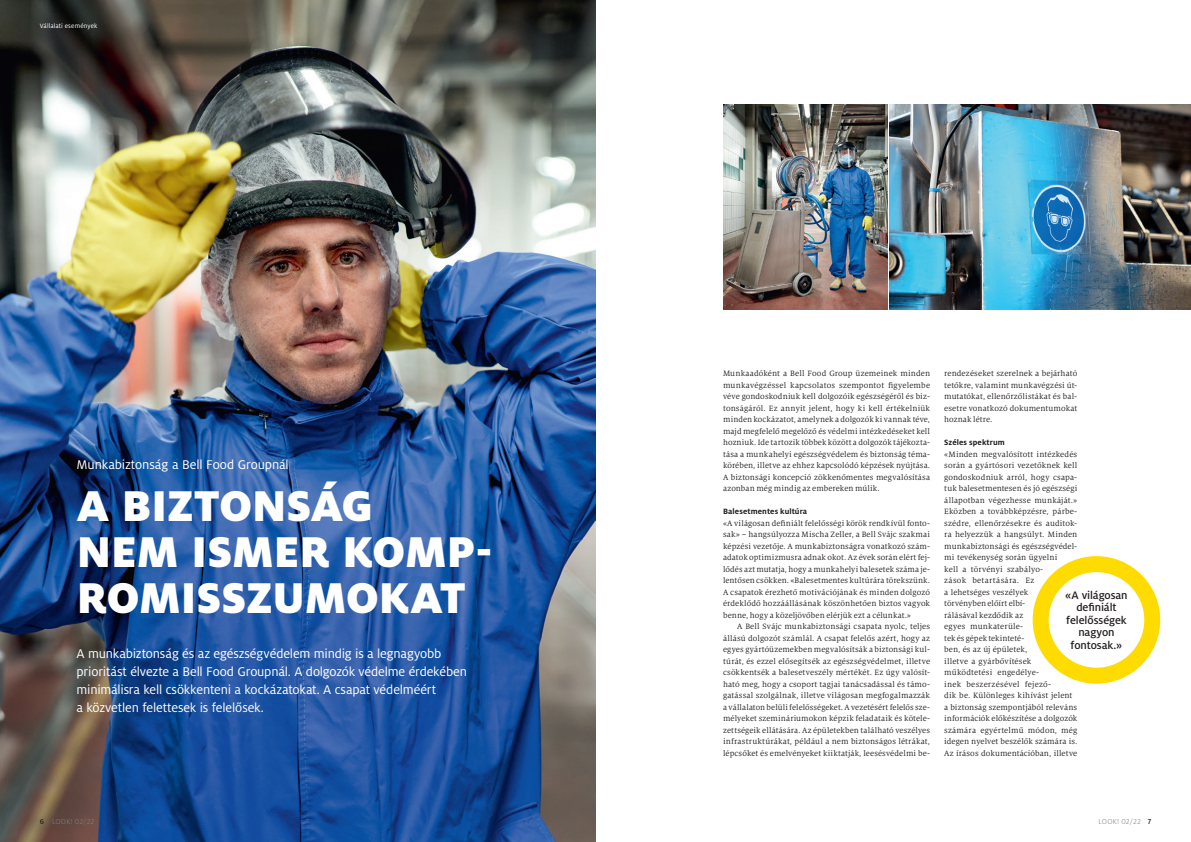
<style>
.page{position:relative;width:1191px;height:842px;background:#fff}
.page>*{position:absolute;margin:0;border:0;box-sizing:border-box;transform-origin:0 0}
.t1{font:900 47.7px/45.9px "Milo Pro";letter-spacing:-.005em;color:#fff}
.t2{font:14px/18px "Milo Pro";letter-spacing:-.01em;color:#fff}
.t3{font:500 12px/12.5px "Milo Pro";letter-spacing:-.005em;color:#231f20;text-align:center}
.t4{font:8.5px/11.5px "Milo Serif Pro";letter-spacing:.015em;color:#231f20;text-align:justify}
.t5{font:700 8.5px "Milo Pro";letter-spacing:.015em;color:#231f20}
.t6{font:300 8px "Milo Pro";letter-spacing:.025em;color:#808285}
.t7{font:7px "Milo Pro";letter-spacing:.02em;color:#fff}
.s1{font-weight:500;color:#231f20}
</style>
<div class="page">
<img style="left:0;top:0;width:595px;height:842px">
<img style="left:595px;top:0;width:1px;height:842px">
<img style="left:723px;top:105px;width:164px;height:205px">
<img style="left:889px;top:105px;width:302px;height:205px">
<svg style="left:1040px;top:564px;width:112px;height:112px"></svg>
<div style="left:1032px;top:556px;width:128px;height:128px;border:16px solid #ffdc01;border-radius:50%"></div>
<p class="t7" style="left:40px;top:22px;width:59px">Vállalati események</p>
<h2 class="t2" style="left:77px;top:456px;width:214px">Munkabiztonság a Bell Food Groupnál</h2>
<h1 class="t1" style="left:77px;top:483px;width:417px">A BIZTONSÁG<br>NEM ISMER KOMP-<br>ROMISSZUMOKAT</h1>
<p class="t2" style="left:77px;top:644px;width:392px">A munkabiztonság és az egészségvédelem mindig is a legnagyobb prioritást élvezte a Bell Food Groupnál. A dolgozók védelme érdekében minimálisra kell csökkenteni a kockázatokat. A csapat védelméért<br>a közvetlen felettesek is felelősek.</p>
<p class="t6" style="left:40px;top:817px;width:56px"><span class="s1">6</span> LOOK! 02/22</p>
<p class="t4" style="left:723px;top:368px;width:208px">Munkaadóként a Bell Food Group üzemeinek minden munkavégzéssel kapcsolatos szempontot figyelembe véve gondoskodniuk kell dolgozóik egészségéről és biz&shy;tonságáról. Ez annyit jelent, hogy ki kell értékelniük minden kockázatot, amelynek a dolgozók ki vannak téve, majd megfelelő megelőző és védelmi intézkedéseket kell hozniuk. Ide tartozik többek között a dolgozók tájékozta&shy;tása a munkahelyi egészségvédelem és biztonság téma&shy;körében, illetve az ehhez kapcsolódó képzések nyújtása.<br>A biztonsági koncepció zökkenőmentes megvalósítása azonban még mindig az embereken múlik.</p>
<p class="t5" style="left:723px;top:507px;width:86px">Balesetmentes kultúra</p>
<p class="t4" style="left:723px;top:517px;width:208px">«A világosan definiált felelősségi körök rendkívül fonto&shy;sak» – hangsúlyozza Mischa Zeller, a Bell Svájc szakmai képzési vezetője. A munkabiztonságra vonatkozó szám&shy;adatok optimizmusra adnak okot. Az évek során elért fej&shy;lődés azt mutatja, hogy a munkahelyi balesetek száma je&shy;lentősen csökken. «Balesetmentes kultúrára törekszünk.<br>A csapatok érezhető motivációjának és minden dolgozó érdeklődő hozzáállásának köszönhetően biztos vagyok benne, hogy a közeljövőben elérjük ezt a célunkat.»</p>
<p class="t4" style="left:723px;top:621px;width:208px;text-indent:14px">A Bell Svájc munkabiztonsági csapata nyolc, teljes állású dolgozót számlál. A csapat felelős azért, hogy az egyes gyártóüzemekben megvalósítsák a biztonsági kul&shy;túrát, és ezzel elősegítsék az egészségvédelmet, illetve csökkentsék a balesetveszély mértékét. Ez úgy valósít&shy;ható meg, hogy a csoport tagjai tanácsadással és támo&shy;gatással szolgálnak, illetve világosan megfogalmazzák a vállalaton belüli felelősségeket. A vezetésért felelős sze&shy;mélyeket szemináriumokon képzik feladataik és kötele&shy;zettségeik ellátására. Az épületekben található veszélyes infrastruktúrákat, például a nem biztonságos létrákat, lépcsőket és emelvényeket kiiktatják, leesésvédelmi be-</p>
<p class="t4" style="left:944px;top:368px;width:135px">rendezéseket szerelnek a bejárható tetőkre, valamint munkavégzési út&shy;mutatókat, ellenőrzőlistákat és bal&shy;esetre vonatkozó dokumentumokat hoznak létre.</p>
<p class="t5" style="left:944px;top:438px;width:62px">Széles spektrum</p>
<p class="t4" style="left:944px;top:448px;width:135px;text-align:left">«Minden megvalósított intézkedés során a gyártósori vezetőknek kell gondoskodniuk arról, hogy csapa&shy;tuk balesetmentesen és jó egészségi állapotban végezhesse munkáját.»<br>Eközben a továbbképzésre, párbe&shy;szédre, ellenőrzésekre és auditok&shy;ra helyezzük a hangsúlyt. Minden munkabiztonsági és egészségvédel&shy;mi tevékenység során ügyelni<br>kell a törvényi szabályo-<br>zások betartására. Ez<br>a lehetséges veszélyek<br>törvényben előírt elbí-<br>rálásával kezdődik az<br>egyes munkaterüle-<br>tek és gépek tekinteté-<br>ben, és az új épületek,<br>illetve a gyárbővítések működtetési engedélye-<br>inek beszerzésével fejező-<br>dik be. Különleges kihívást jelent a biztonság szempontjából releváns információk előkészítése a dolgozók számára egyértelmű módon, még idegen nyelvet beszélők számára is.<br>Az írásos dokumentációban, illetve</p>
<h3 class="t3" style="left:1065px;top:589px;width:64px">«A világosan definiált felelősségek nagyon fontosak.»</h3>
<p class="t6" style="left:1098px;top:817px;width:54px">LOOK! 02/22 <span class="s1">7</span></p>
</div>
